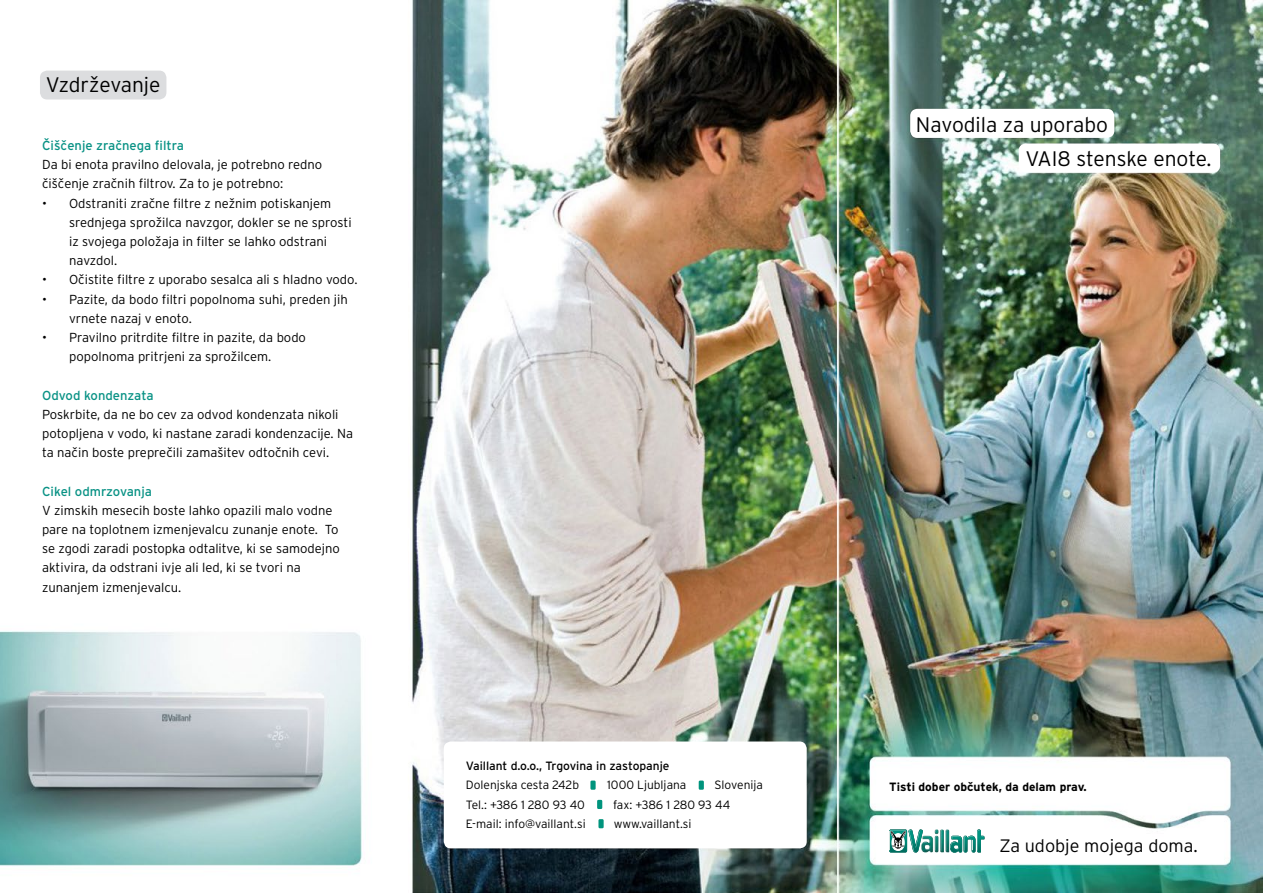
<style>
.page{position:relative;width:1263px;height:893px;background:#fff}
.page>*{position:absolute;margin:0;border:0;box-sizing:border-box;transform-origin:0 0}
.t1{font:300 21px/34px "Interstate OT";color:#000}
.t2{font:300 18px "Interstate OT";color:#000}
.t3{font:300 13.05px/19.2px "Interstate OT";color:#000}
.t4{font:13.05px "Interstate OT";color:#099285}
.t5{font:300 12px "Interstate OT";color:#000}
.t6{font:12px "Interstate OT";color:#000}
.t7{font:700 12px "Interstate OT";color:#000}
</style>
<div class="page">
<img style="left:0;top:0;width:1263px;height:893px">
<svg style="left:889px;top:829px;width:95px;height:24px"></svg>
<img style="left:919px;top:829px;width:40px;height:24px">
<div style="left:910px;top:109px;width:204px;height:29px;background:#fff;border-radius:7px"></div>
<div style="left:1019px;top:144px;width:201px;height:28px;background:#fff;border-radius:7px"></div>
<div style="left:40px;top:71px;width:126px;height:28px;background:#dcdddf;border-radius:7px"></div>
<div style="left:444px;top:741px;width:363px;height:107px;background:#fff;border-radius:7px"></div>
<div style="left:590px;top:781px;width:6px;height:9px;background:#00947d"></div>
<div style="left:597px;top:800px;width:5px;height:9px;background:#00947d"></div>
<div style="left:699px;top:781px;width:5px;height:9px;background:#00947d"></div>
<div style="left:598px;top:819px;width:6px;height:9px;background:#00947d"></div>
<h1 class="t1" style="left:46px;top:68px;width:116px">Vzdrževanje</h1>
<p class="t4" style="left:42px;top:138px;width:143px">Čiščenje zračnega filtra</p>
<p class="t3" style="left:42px;top:155px;width:282px">Da bi enota pravilno delovala, je potrebno redno čiščenje zračnih filtrov. Za to je potrebno:</p>
<p class="t3" style="left:69px;top:193px;width:284px;text-indent:-27px">• Odstraniti zračne filtre z nežnim potiskanjem srednjega sprožilca navzgor, dokler se ne sprosti iz svojega položaja in filter se lahko odstrani navzdol.</p>
<p class="t3" style="left:42px;top:270px;width:317px">• Očistite filtre z uporabo sesalca ali s hladno vodo.</p>
<p class="t3" style="left:69px;top:289px;width:280px;text-indent:-27px">• Pazite, da bodo filtri popolnoma suhi, preden jih vrnete nazaj v enoto.</p>
<p class="t3" style="left:42px;top:328px;width:265px;text-align:center">• Pravilno pritrdite filtre in pazite, da bodo popolnoma pritrjeni za sprožilcem.</p>
<p class="t4" style="left:42px;top:388px;width:113px">Odvod kondenzata</p>
<p class="t3" style="left:42px;top:404px;width:313px">Poskrbite, da ne bo cev za odvod kondenzata nikoli potopljena v vodo, ki nastane zaradi kondenzacije. Na ta način boste preprečili zamašitev odtočnih cevi.</p>
<p class="t4" style="left:42px;top:484px;width:111px">Cikel odmrzovanja</p>
<p class="t3" style="left:42px;top:500px;width:299px">V zimskih mesecih boste lahko opazili malo vodne pare na toplotnem izmenjevalcu zunanje enote. To se zgodi zaradi postopka odtalitve, ki se samodejno aktivira, da odstrani ivje ali led, ki se tvori na zunanjem izmenjevalcu.</p>
<p class="t6" style="left:466px;top:759px;width:205px">Vaillant d.o.o., Trgovina in zastopanje</p>
<p class="t5" style="left:466px;top:778px;width:115px">Dolenjska cesta 242b</p>
<p class="t5" style="left:607px;top:778px;width:81px">1000 Ljubljana</p>
<p class="t5" style="left:714px;top:778px;width:50px">Slovenija</p>
<p class="t5" style="left:466px;top:798px;width:121px">Tel.: +386 1 280 93 40</p>
<p class="t5" style="left:613px;top:798px;width:119px">fax: +386 1 280 93 44</p>
<p class="t5" style="left:466px;top:817px;width:121px">E-mail: info@vaillant.si</p>
<p class="t5" style="left:614px;top:817px;width:79px">www.vaillant.si</p>
<h1 class="t1" style="left:1025px;top:107px;width:188px;text-indent:-109px">Navodila za uporabo<br>VAI8 stenske enote.</h1>
<p class="t7" style="left:889px;top:780px;width:199px">Tisti dober občutek, da delam prav.</p>
<h2 class="t2" style="left:999px;top:835px;width:200px">Za udobje mojega doma.</h2>
</div>
